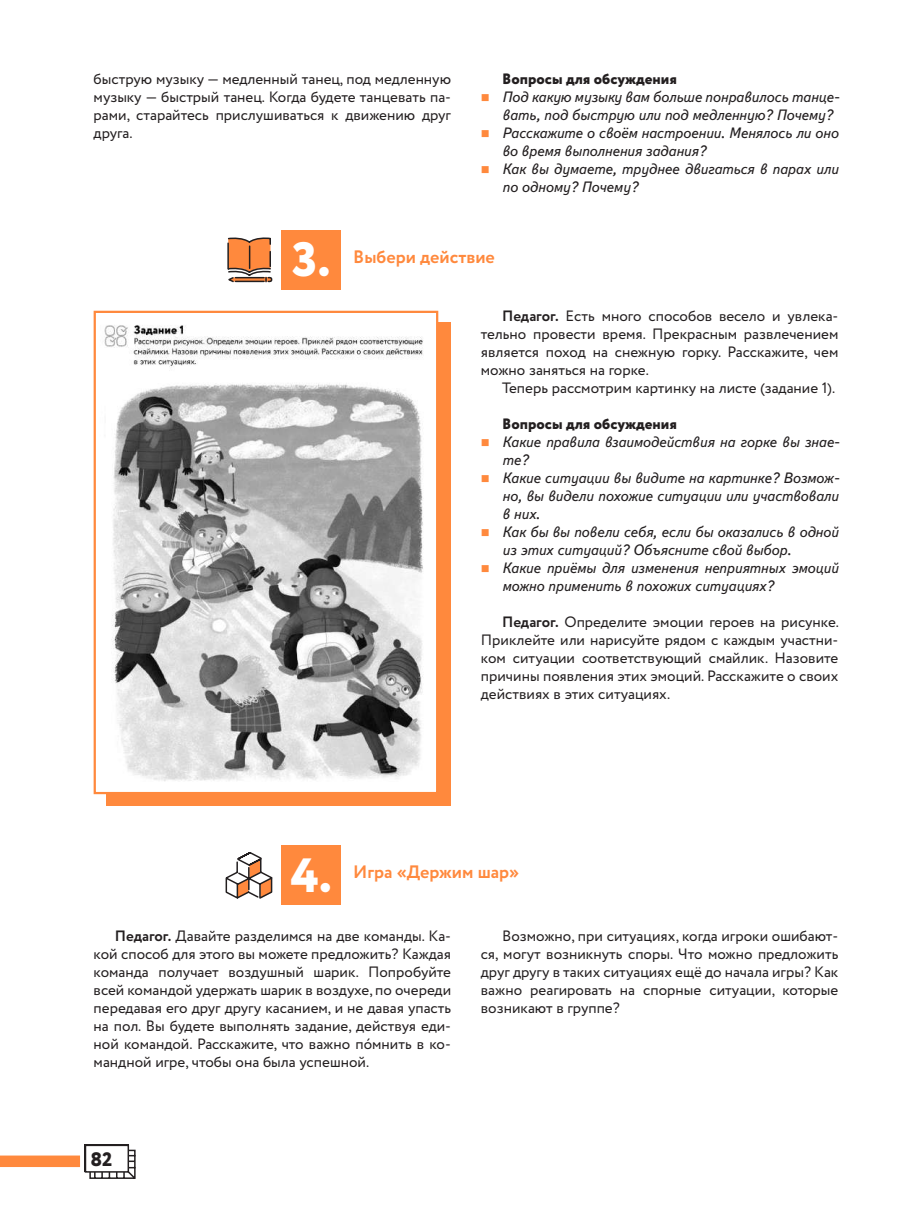
<style>
.page{position:relative;width:915px;height:1212px;background:#fff}
.page>*{position:absolute;margin:0;border:0;box-sizing:border-box;transform-origin:0 0}
.t1{font:800 48px "Circe";color:#fff}
.t2{font:800 19.5px "Circe";color:#231f20}
.t3{font:700 18px "Circe";color:#ff893d}
.t4{font:15px/18px "Circe";color:#231f20;text-align:justify}
.t5{font:italic 15px/18px "Textbook New";color:#231f20}
.t6{font:800 15px "Circe";color:#231f20}
.s1{font-weight:700}
</style>
<div class="page">
<svg style="left:0;top:1155px;width:80px;height:12px"></svg>
<svg style="left:89px;top:1149px;width:46px;height:30px"></svg>
<div style="left:85px;top:1145px;width:43px;height:27px;background:#fff"></div>
<div style="left:85px;top:1144px;width:44px;height:28px;border:2px solid #231f20"></div>
<div style="left:281px;top:230px;width:59px;height:60px;background:#ff893d"></div>
<svg style="left:227px;top:237px;width:45px;height:45px;background:#d0885a"></svg>
<div style="left:281px;top:845px;width:59px;height:60px;background:#ff893d"></div>
<svg style="left:225px;top:852px;width:47px;height:47px"></svg>
<div style="left:106px;top:323px;width:345px;height:483px;background:#ff893d"></div>
<img style="left:104px;top:323px;width:331px;height:468px">
<div style="left:94px;top:311px;width:344px;height:483px;border:2px solid #ff893d"></div>
<p class="t4" style="left:94px;top:70px;width:359px">быструю музыку — медленный танец, под медленную музыку — быстрый танец. Когда будете танцевать па&shy;рами, старайтесь прислушиваться к движению друг друга.</p>
<p class="t6" style="left:502px;top:69px;width:176px">Вопросы для обсуждения</p>
<p class="t5" style="left:502px;top:88px;width:338px">Под какую музыку вам больше понравилось танце&shy;вать, под быструю или под медленную? Почему?<br>Расскажите о своём настроении. Менялось ли оно во время выполнения задания?<br>Как вы думаете, труднее двигаться в парах или по одному? Почему?</p>
<h1 class="t1" style="left:292px;top:227px;width:40px">3.</h1>
<p class="t3" style="left:353px;top:244px;width:143px">Выбери действие</p>
<p class="t4" style="left:480px;top:308px;width:359px;text-indent:21px"><span class="s1">Педагог.</span> Есть много способов весело и увлека&shy;тельно провести время. Прекрасным развлечением является поход на снежную горку. Расскажите, чем можно заняться на горке.</p>
<p class="t4" style="left:502px;top:380px;width:333px">Теперь рассмотрим картинку на листе (задание 1).</p>
<p class="t6" style="left:502px;top:414px;width:176px">Вопросы для обсуждения</p>
<p class="t5" style="left:502px;top:433px;width:338px">Какие правила взаимодействия на горке вы знае&shy;те?<br>Какие ситуации вы видите на картинке? Возмож&shy;но, вы видели похожие ситуации или участвовали в них.<br>Как бы вы повели себя, если бы оказались в одной из этих ситуаций? Объясните свой выбор.<br>Какие приёмы для изменения неприятных эмоций можно применить в похожих ситуациях?</p>
<p class="t4" style="left:480px;top:614px;width:359px;text-indent:21px"><span class="s1">Педагог.</span> Определите эмоции героев на рисунке.<br>Приклейте или нарисуйте рядом с каждым участни&shy;ком ситуации соответствующий смайлик. Назовите причины появления этих эмоций. Расскажите о своих действиях в этих ситуациях.</p>
<h1 class="t1" style="left:291px;top:843px;width:43px">4.</h1>
<p class="t3" style="left:353px;top:860px;width:167px">Игра «Держим шар»</p>
<p class="t4" style="left:94px;top:927px;width:359px;text-indent:21px"><span class="s1">Педагог.</span> Давайте разделимся на две команды. Ка&shy;кой способ для этого вы можете предложить? Каждая команда получает воздушный шарик. Попробуйте всей командой удержать шарик в воздухе, по очереди передавая его друг другу касанием, и не давая упасть на пол. Вы будете выполнять задание, действуя еди&shy;ной командой. Расскажите, что важно по́мнить в ко&shy;мандной игре, чтобы она была успешной.</p>
<p class="t4" style="left:480px;top:927px;width:359px;text-indent:21px">Возможно, при ситуациях, когда игроки ошибают&shy;ся, могут возникнуть споры. Что можно предложить друг другу в таких ситуациях ещё до начала игры? Как важно реагировать на спорные ситуации, которые возникают в группе?</p>
<h2 class="t2" style="left:90px;top:1146px;width:23px">82</h2>
</div>
